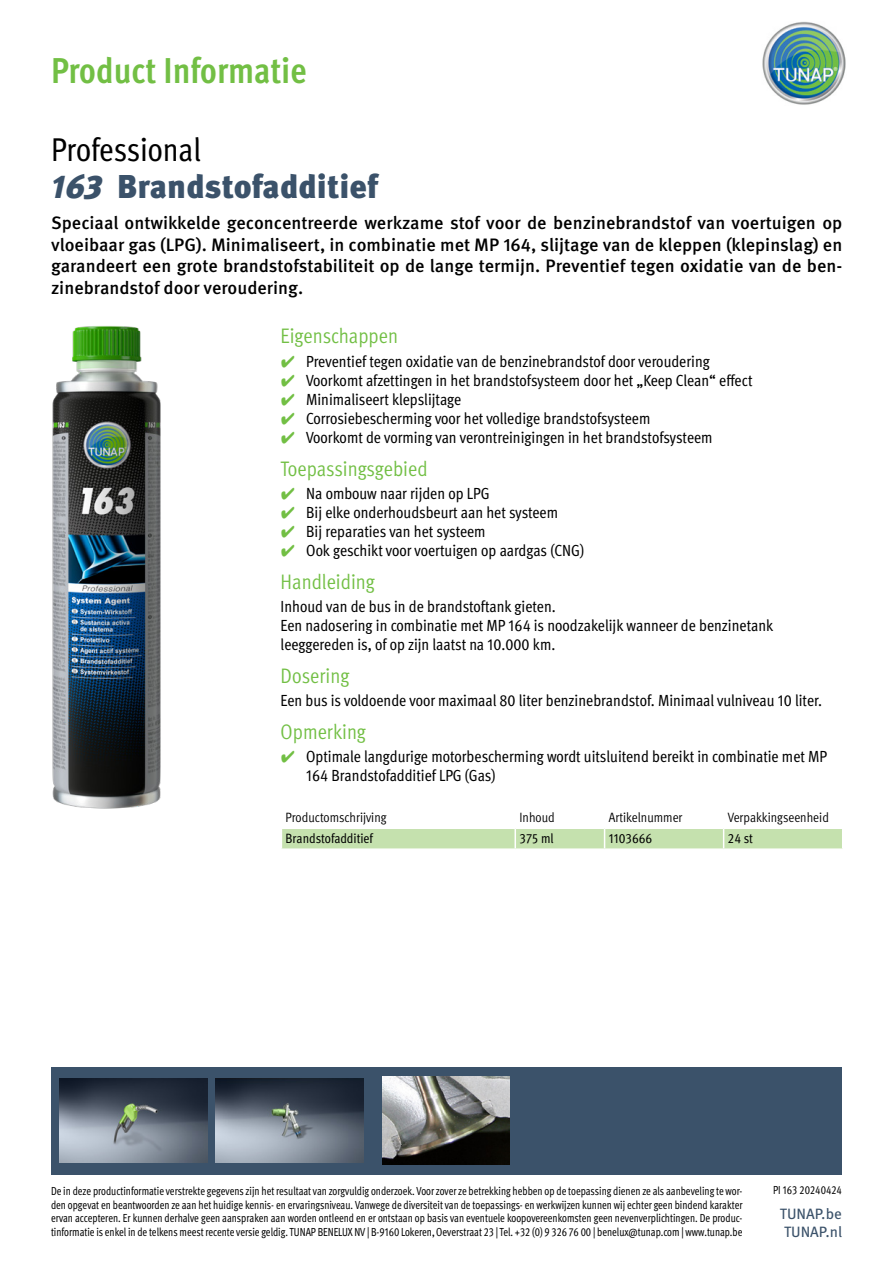
<style>
.page{position:relative;width:893px;height:1263px;background:#fff}
.page>*{position:absolute;margin:0;border:0;box-sizing:border-box;transform-origin:0 0}
.t1{font:700 condensed 36px "Meta Pro";color:#72bf44}
.t2{font:900 33px "Meta Pro";color:#3b526a}
.t3{font:condensed 33px "Meta Pro";letter-spacing:-.005em;color:#000}
.t4{font:condensed 21px "Meta Pro";color:#72bf44}
.t5{font:500 18px/21.6px "Meta Pro";color:#000;text-align:justify}
.t6{font:condensed 16.2px/19px "Meta Pro";color:#000}
.t7{font:15px/18px "Meta Pro";color:#3b526a}
.t8{font:condensed 13.5px "Meta Pro";color:#000}
.t9{font:condensed 13.5px "Meta Pro";color:#000}
.t10{font:condensed 11.7px/13.5px "Meta Pro";color:#000;text-align:justify;scale:.91 1}
.t11{font:condensed 11.7px "Meta Pro";color:#000;scale:.92 1}
.s1{font-style:italic}
.s2{font-family:"Wuerth Global";font-stretch:normal;color:#72bf44}
</style>
<div class="page">
<img style="left:762px;top:21px;width:84px;height:84px">
<div style="left:51px;top:1068px;width:790px;height:107px;background:#3b526a"></div>
<img style="left:59px;top:1079px;width:148px;height:83px">
<img style="left:216px;top:1079px;width:148px;height:83px">
<img style="left:382px;top:1076px;width:128px;height:89px">
<img style="left:52px;top:326px;width:109px;height:483px">
<svg style="left:281px;top:828px;width:561px;height:21px;background:#c9e3b4"></svg>
<hr style="left:724px;top:848px;width:119px;height:2px;background:#fff">
<h1 class="t1" style="left:51px;top:43px;width:257px">Product Informatie</h1>
<h2 class="t3" style="left:51px;top:125px;width:151px">Professional</h2>
<h2 class="t2" style="left:51px;top:161px;width:329px"><span class="s1">163</span> Brandstofadditief</h2>
<p class="t5" style="left:51px;top:211px;width:793px">Speciaal ontwikkelde geconcentreerde werkzame stof voor de benzinebrandstof van voertuigen op vloeibaar gas (LPG). Minimaliseert, in combinatie met MP 164, slijtage van de kleppen (klepinslag) en garandeert een grote brandstofstabiliteit op de lange termijn. Preventief tegen oxidatie van de ben&shy;zinebrandstof door veroudering.</p>
<p class="t4" style="left:281px;top:321px;width:119px">Eigenschappen</p>
<p class="t6" style="left:281px;top:350px;width:431px"><span class="s2">✔</span> Preventief tegen oxidatie van de benzinebrandstof door veroudering</p>
<p class="t6" style="left:281px;top:369px;width:473px"><span class="s2">✔</span> Voorkomt afzettingen in het brandstofsysteem door het „Keep Clean“ effect</p>
<p class="t6" style="left:281px;top:389px;width:182px"><span class="s2">✔</span> Minimaliseert klepslijtage</p>
<p class="t6" style="left:281px;top:408px;width:371px"><span class="s2">✔</span> Corrosiebescherming voor het volledige brandstofsysteem</p>
<p class="t6" style="left:281px;top:427px;width:433px"><span class="s2">✔</span> Voorkomt de vorming van verontreinigingen in het brandstofsysteem</p>
<p class="t4" style="left:281px;top:453px;width:149px">Toepassingsgebied</p>
<p class="t6" style="left:281px;top:483px;width:210px"><span class="s2">✔</span> Na ombouw naar rijden op LPG</p>
<p class="t6" style="left:281px;top:502px;width:279px"><span class="s2">✔</span> Bij elke onderhoudsbeurt aan het systeem</p>
<p class="t6" style="left:281px;top:521px;width:206px"><span class="s2">✔</span> Bij reparaties van het systeem</p>
<p class="t6" style="left:281px;top:540px;width:305px"><span class="s2">✔</span> Ook geschikt voor voertuigen op aardgas (CNG)</p>
<p class="t4" style="left:281px;top:566px;width:96px">Handleiding</p>
<p class="t6" style="left:281px;top:596px;width:494px">Inhoud van de bus in de brandstoftank gieten.<br>Een nadosering in combinatie met MP 164 is noodzakelijk wanneer de benzinetank leeggereden is, of op zijn laatst na 10.000 km.</p>
<p class="t4" style="left:281px;top:660px;width:70px">Dosering</p>
<p class="t6" style="left:281px;top:690px;width:543px">Een bus is voldoende voor maximaal 80 liter benzinebrandstof. Minimaal vulniveau 10 liter.</p>
<p class="t4" style="left:281px;top:716px;width:87px">Opmerking</p>
<p class="t6" style="left:306px;top:745px;width:522px;text-indent:-26px"><span class="s2">✔</span> Optimale langdurige motorbescherming wordt uitsluitend bereikt in combinatie met MP<br>164 Brandstofadditief LPG (Gas)</p>
<p class="t8" style="left:286px;top:807px;width:102px">Productomschrijving</p>
<p class="t8" style="left:519px;top:807px;width:37px">Inhoud</p>
<p class="t8" style="left:609px;top:807px;width:75px">Artikelnummer</p>
<p class="t8" style="left:728px;top:807px;width:103px">Verpakkingseenheid</p>
<p class="t9" style="left:286px;top:828px;width:89px">Brandstofadditief</p>
<p class="t9" style="left:519px;top:828px;width:36px">375 ml</p>
<p class="t9" style="left:609px;top:828px;width:45px">1103666</p>
<p class="t9" style="left:728px;top:828px;width:27px">24 st</p>
<p class="t10" style="left:51px;top:1184px;width:761px">De in deze productinformatie verstrekte gegevens zijn het resultaat van zorgvuldig onderzoek. Voor zover ze betrekking hebben op de toepassing dienen ze als aanbeveling te wor&shy;den opgevat en beantwoorden ze aan het huidige kennis- en ervaringsniveau. Vanwege de diversiteit van de toepassings- en werkwijzen kunnen wij echter geen bindend karakter ervan accepteren. Er kunnen derhalve geen aanspraken aan worden ontleend en er ontstaan op basis van eventuele koopovereenkomsten geen nevenverplichtingen. De produc&shy;tinformatie is enkel in de telkens meest recente versie geldig. TUNAP BENELUX NV | B-9160 Lokeren, Oeverstraat 23 | Tel. +32 (0) 9 326 76 00 | benelux@tunap.com | www.tunap.be</p>
<p class="t11" style="left:773px;top:1181px;width:76px">PI 163 20240424</p>
<p class="t7" style="left:780px;top:1203px;width:64px">TUNAP.be<br>TUNAP.nl</p>
</div>
